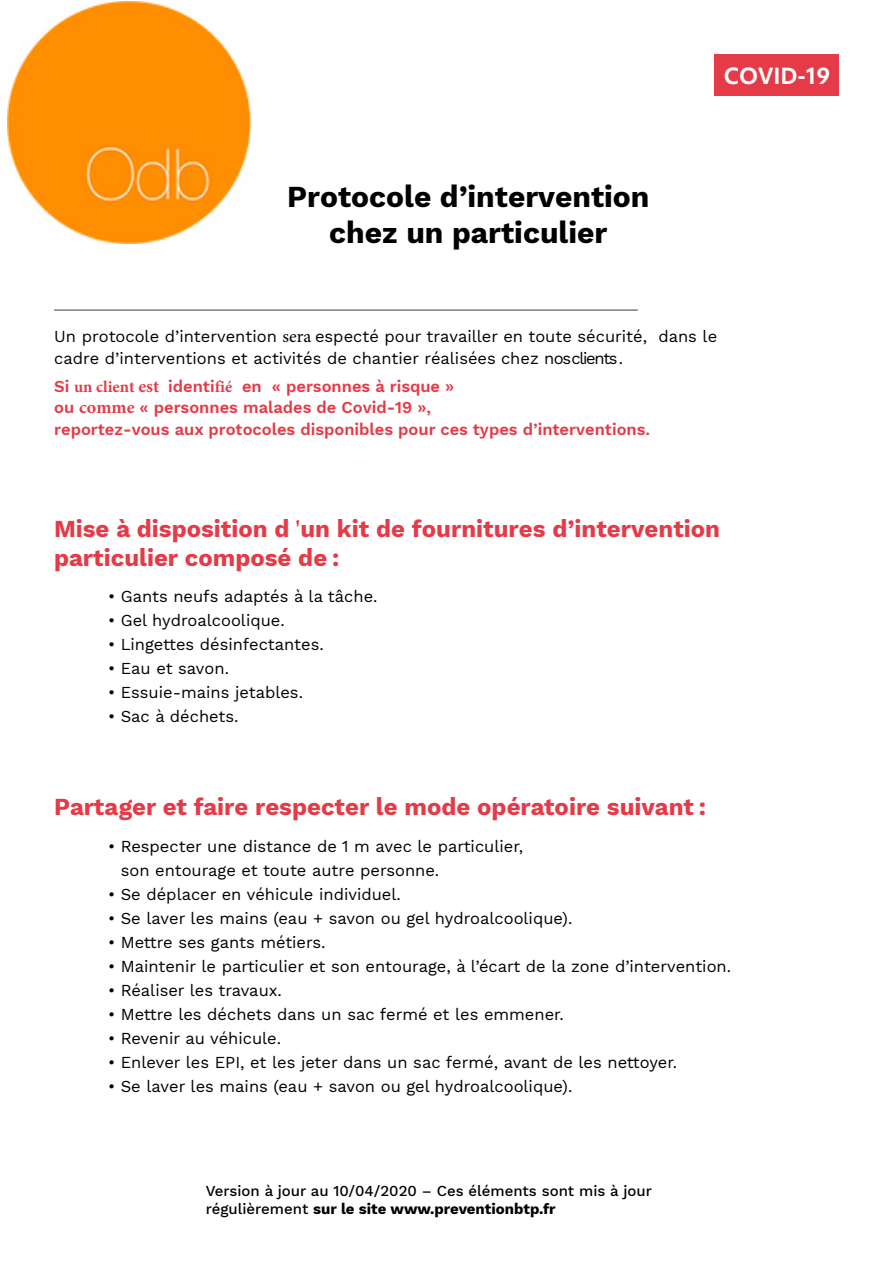
<style>
.page{position:relative;width:893px;height:1263px;background:#fff}
.page>*{position:absolute;margin:0;border:0;box-sizing:border-box;transform-origin:0 0}
.t1{font:700 30px/36px "Work Sans";color:#000;text-align:center}
.t2{font:700 24px/28.8px "Work Sans";color:#e53a47}
.t3{font:600 23.85px "Morandi";color:#fff}
.t4{font:16.5px/21.6px "Work Sans";color:#000}
.t5{font:600 16.5px/21.6px "Work Sans";color:#e53a47}
.t6{font:500 15px/18px "Work Sans";color:#000}
.s1{font-family:"Minion Pro";font-size:18px}
.s2{font-family:"Minion Pro";font-weight:700}
.s3{font-family:"Minion Pro";font-weight:700;font-size:18px}
.s4{font-family:"Minion Pro"}
.s5{font-weight:700}
</style>
<div class="page">
<hr style="left:54px;top:310px;width:584px;height:1px;background:#3b3d43">
<div style="left:715px;top:54px;width:124px;height:42px;background:#e53a47"></div>
<img style="left:8px;top:1px;width:244px;height:242px">
<h3 class="t3" style="left:724px;top:57px;width:108px">COVID-19</h3>
<h1 class="t1" style="left:287px;top:177px;width:364px">Protocole d’intervention chez un particulier</h1>
<p class="t4" style="left:54px;top:325px;width:664px">Un protocole d’intervention <span class="s1">sera</span> especté pour travailler en toute sécurité, dans le cadre d’interventions et activités de chantier réalisées chez nos clients.</p>
<p class="t5" style="left:54px;top:375px;width:597px">Si <span class="s2">un client</span> <span class="s3">est</span> identi<span class="s2">fié</span> en « personnes à risque »<br>ou <span class="s3">comme</span> « personnes malades de Covid-19 »,<br>reportez-vous aux protocoles disponibles pour ces types d’interventions.</p>
<h2 class="t2" style="left:54px;top:514px;width:668px">Mise à disposition d' <span class="s4">'</span>un kit de fournitures d’intervention particulier composé de :</h2>
<p class="t4" style="left:108px;top:585px;width:271px">• Gants neufs adaptés à la tâche.</p>
<p class="t4" style="left:108px;top:609px;width:178px">• Gel hydroalcoolique.</p>
<p class="t4" style="left:108px;top:633px;width:217px">• Lingettes désinfectantes.</p>
<p class="t4" style="left:108px;top:657px;width:123px">• Eau et savon.</p>
<p class="t4" style="left:108px;top:681px;width:197px">• Essuie-mains jetables.</p>
<p class="t4" style="left:108px;top:705px;width:132px">• Sac à déchets.</p>
<h2 class="t2" style="left:54px;top:792px;width:654px">Partager et faire respecter le mode opératoire suivant :</h2>
<p class="t4" style="left:121px;top:834px;width:404px;line-height:24px;text-indent:-13px">• Respecter une distance de 1 m avec le particulier, son entourage et toute autre personne.</p>
<p class="t4" style="left:108px;top:883px;width:294px">• Se déplacer en véhicule individuel.</p>
<p class="t4" style="left:108px;top:907px;width:466px">• Se laver les mains (eau + savon ou gel hydroalcoolique).</p>
<p class="t4" style="left:108px;top:931px;width:219px">• Mettre ses gants métiers.</p>
<p class="t4" style="left:108px;top:955px;width:625px">• Maintenir le particulier et son entourage, à l’écart de la zone d’intervention.</p>
<p class="t4" style="left:108px;top:979px;width:176px">• Réaliser les travaux.</p>
<p class="t4" style="left:108px;top:1003px;width:457px">• Mettre les déchets dans un sac fermé et les emmener.</p>
<p class="t4" style="left:108px;top:1027px;width:175px">• Revenir au véhicule.</p>
<p class="t4" style="left:108px;top:1051px;width:571px">• Enlever les EPI, et les jeter dans un sac fermé, avant de les nettoyer.</p>
<p class="t4" style="left:108px;top:1075px;width:466px">• Se laver les mains (eau + savon ou gel hydroalcoolique).</p>
<p class="t6" style="left:206px;top:1181px;width:448px">Version à jour au 10/04/2020 – Ces éléments sont mis à jour régulièrement <span class="s5">sur le site www.preventionbtp.fr</span></p>
</div>
